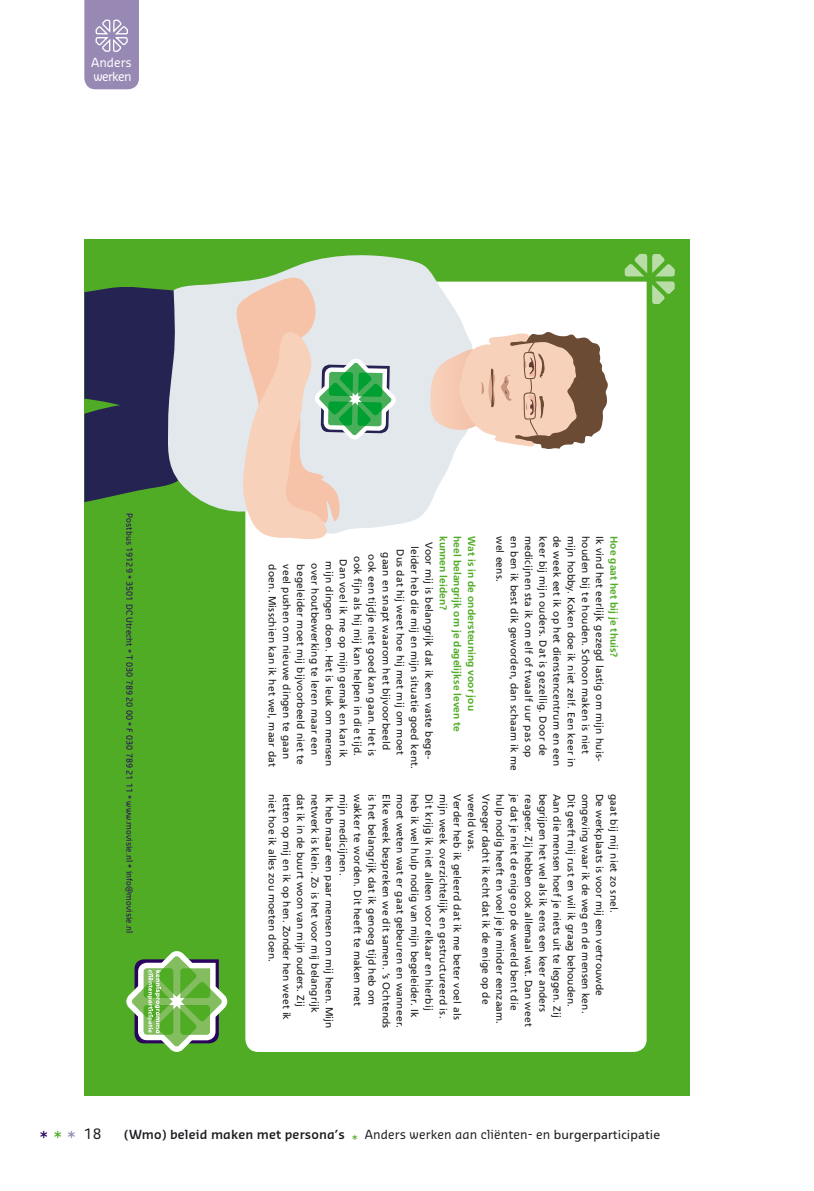
<style>
.page{position:relative;width:814px;height:1191px;background:#fff}
.page>*{position:absolute;margin:0;border:0;box-sizing:border-box;transform-origin:0 0}
.t1{font:14px "Sansa";color:#1b1c20}
.t2{font:600 12.25px "Sansa";letter-spacing:.01em;color:#1b1c20}
.t3{font:12.25px/14px "Sansa";letter-spacing:-.025em;color:#fff}
.t4{font:10.15px "Frutiger";letter-spacing:.02em;color:#1b1c20}
.t5{font:700 10.15px "Frutiger";letter-spacing:.01em;color:#50ac25}
.t6{font:8.05px "Sansa";letter-spacing:.005em;color:#2a035e}
.s1{font-size:17.5px;color:#2a035e}
.s2{font-size:17.5px;color:#50ac25}
.s3{font-size:17.5px;color:#9889b4}
.s4{font-weight:400;color:#50ac25}
.s5{font-weight:400}
.s6{font-family:"Frutiger";font-weight:400}
</style>
<div class="page">
<svg style="left:84px;top:0;width:55px;height:89px;background:#a092b9"></svg>
<div style="left:84px;top:239px;width:606px;height:856px;background:#50ac25"></div>
<div style="left:245px;top:282px;width:401px;height:770px;background:#fff"></div>
<svg style="left:624px;top:254px;width:50px;height:50px"></svg>
<svg style="left:126px;top:951px;width:101px;height:101px"></svg>
<svg style="left:84px;top:287px;width:81px;height:216px;background:#282c4e"></svg>
<svg style="left:165px;top:255px;width:309px;height:281px;fill:#e3e8ed"></svg>
<svg style="left:232px;top:273px;width:164px;height:271px;background:#dad7c7"></svg>
<svg style="left:430px;top:331px;width:178px;height:119px;background:#d8bbaa"></svg>
<p class="t3" style="left:91px;top:55px;width:42px">Anders werken</p>
<p class="t6" style="left:134px;top:513px;width:421px;rotate:90deg">Postbus 19129 * 3501 DC Utrecht * T 030 789 20 00 * F 030 789 21 11 * www.movisie.nl * info@movisie.nl</p>
<p class="t5" style="left:449px;top:536px;width:76px;rotate:90deg">kunnen leiden?</p>
<p class="t5" style="left:463px;top:536px;width:197px;rotate:90deg">heel belangrijk om je dagelijkse leven te</p>
<p class="t5" style="left:477px;top:536px;width:176px;rotate:90deg">Wat is in de ondersteuning voor jou</p>
<p class="t4" style="left:506px;top:536px;width:47px;rotate:90deg">wel eens.</p>
<p class="t4" style="left:520px;top:536px;width:236px;rotate:90deg">en ben ik best dik geworden, dan schaam ik me</p>
<p class="t4" style="left:534px;top:536px;width:223px;rotate:90deg">medicijnen sta ik om elf of twaalf uur pas op</p>
<p class="t4" style="left:549px;top:536px;width:221px;rotate:90deg">keer bij mijn ouders. Dat is gezellig. Door de</p>
<p class="t4" style="left:563px;top:536px;width:232px;rotate:90deg">de week eet ik op het dienstencentrum en een</p>
<p class="t4" style="left:577px;top:536px;width:233px;rotate:90deg">mijn hobby. Koken doe ik niet zelf. Een keer in</p>
<p class="t4" style="left:591px;top:536px;width:219px;rotate:90deg">houden bij te houden. Schoon maken is niet</p>
<p class="t4" style="left:605px;top:536px;width:227px;rotate:90deg">Ik vind het eerlijk gezegd lastig om mijn huis-</p>
<p class="t5" style="left:620px;top:536px;width:123px;rotate:90deg">Hoe gaat het bij je thuis?</p>
<p class="t4" style="left:435px;top:542px;width:218px;rotate:90deg">Voor mij is belangrijk dat ik een vaste bege-</p>
<p class="t4" style="left:406px;top:549px;width:207px;rotate:90deg">Dus dat hij weet hoe hij met mij om moet</p>
<p class="t4" style="left:420px;top:546px;width:224px;rotate:90deg">leider heb die mij en mijn situatie goed kent.</p>
<p class="t4" style="left:378px;top:554px;width:203px;rotate:90deg">ook een tijdje niet goed kan gaan. Het is</p>
<p class="t4" style="left:392px;top:552px;width:199px;rotate:90deg">gaan en snapt waarom het bijvoorbeeld</p>
<p class="t4" style="left:349px;top:559px;width:200px;rotate:90deg">Dan voel ik me op mijn gemak en kan ik</p>
<p class="t4" style="left:364px;top:556px;width:201px;rotate:90deg">ook fijn als hij mij kan helpen in die tijd.</p>
<p class="t4" style="left:307px;top:564px;width:202px;rotate:90deg">begeleider moet mij bijvoorbeeld niet te</p>
<p class="t4" style="left:321px;top:563px;width:193px;rotate:90deg">over houtbewerking te leren maar een</p>
<p class="t4" style="left:335px;top:561px;width:206px;rotate:90deg">mijn dingen doen. Het is leuk om mensen</p>
<p class="t4" style="left:278px;top:564px;width:204px;rotate:90deg">doen. Misschien kan ik het wel, maar dat</p>
<p class="t4" style="left:292px;top:564px;width:196px;rotate:90deg">veel pushen om nieuwe dingen te gaan</p>
<p class="t4" style="left:278px;top:794px;width:169px;rotate:90deg">niet hoe ik alles zou moeten doen.</p>
<p class="t4" style="left:292px;top:794px;width:228px;rotate:90deg">letten op mij en ik op hen. Zonder hen weet ik</p>
<p class="t4" style="left:307px;top:794px;width:214px;rotate:90deg">dat ik in de buurt woon van mijn ouders. Zij</p>
<p class="t4" style="left:321px;top:794px;width:220px;rotate:90deg">netwerk is klein. Zo is het voor mij belangrijk</p>
<p class="t4" style="left:335px;top:794px;width:236px;rotate:90deg">Ik heb maar een paar mensen om mij heen. Mijn</p>
<p class="t4" style="left:349px;top:794px;width:83px;rotate:90deg">mijn medicijnen.</p>
<p class="t4" style="left:364px;top:794px;width:213px;rotate:90deg">wakker te worden. Dit heeft te maken met</p>
<p class="t4" style="left:378px;top:794px;width:213px;rotate:90deg">is het belangrijk dat ik genoeg tijd heb om</p>
<p class="t4" style="left:392px;top:794px;width:236px;rotate:90deg">Elke week bespreken we dit samen. ’s Ochtends</p>
<p class="t4" style="left:406px;top:794px;width:235px;rotate:90deg">moet weten wat er gaat gebeuren en wanneer.</p>
<p class="t4" style="left:420px;top:794px;width:225px;rotate:90deg">heb ik wel hulp nodig van mijn begeleider. Ik</p>
<p class="t4" style="left:435px;top:794px;width:218px;rotate:90deg">Dit krijg ik niet alleen voor elkaar en hierbij</p>
<p class="t4" style="left:449px;top:794px;width:226px;rotate:90deg">mijn week overzichtelijk en gestructureerd is.</p>
<p class="t4" style="left:463px;top:794px;width:227px;rotate:90deg">Verder heb ik geleerd dat ik me beter voel als</p>
<p class="t4" style="left:477px;top:794px;width:59px;rotate:90deg">wereld was.</p>
<p class="t4" style="left:492px;top:794px;width:212px;rotate:90deg">Vroeger dacht ik echt dat ik de enige op de</p>
<p class="t4" style="left:506px;top:794px;width:232px;rotate:90deg">hulp nodig heeft en voel je je minder eenzaam.</p>
<p class="t4" style="left:520px;top:794px;width:218px;rotate:90deg">je dat je niet de enige op de wereld bent die</p>
<p class="t4" style="left:534px;top:794px;width:234px;rotate:90deg">reageer. Zij hebben ook allemaal wat. Dan weet</p>
<p class="t4" style="left:549px;top:794px;width:220px;rotate:90deg">begrijpen het wel als ik eens een keer anders</p>
<p class="t4" style="left:563px;top:794px;width:225px;rotate:90deg">Aan die mensen hoef je niets uit te leggen. Zij</p>
<p class="t4" style="left:577px;top:794px;width:214px;rotate:90deg">Dit geeft mij rust en wil ik graag behouden.</p>
<p class="t4" style="left:591px;top:794px;width:221px;rotate:90deg">omgeving waar ik de weg en de mensen ken.</p>
<p class="t4" style="left:605px;top:794px;width:203px;rotate:90deg">De werkplaats is voor mij een vertrouwde</p>
<p class="t4" style="left:620px;top:794px;width:120px;rotate:90deg">gaat bij mij niet zo snel.</p>
<h1 class="t1" style="left:40px;top:1125px;width:63px"><span class="s1">*</span> <span class="s2">*</span> <span class="s3">*</span> 18</h1>
<p class="t2" style="left:124px;top:1126px;width:537px">(Wmo) beleid maken met persona’s <span class="s4">*</span> <span class="s5">Anders werken aan cliënten- en</span> <span class="s6">burgerparticipatie</span></p>
</div>
